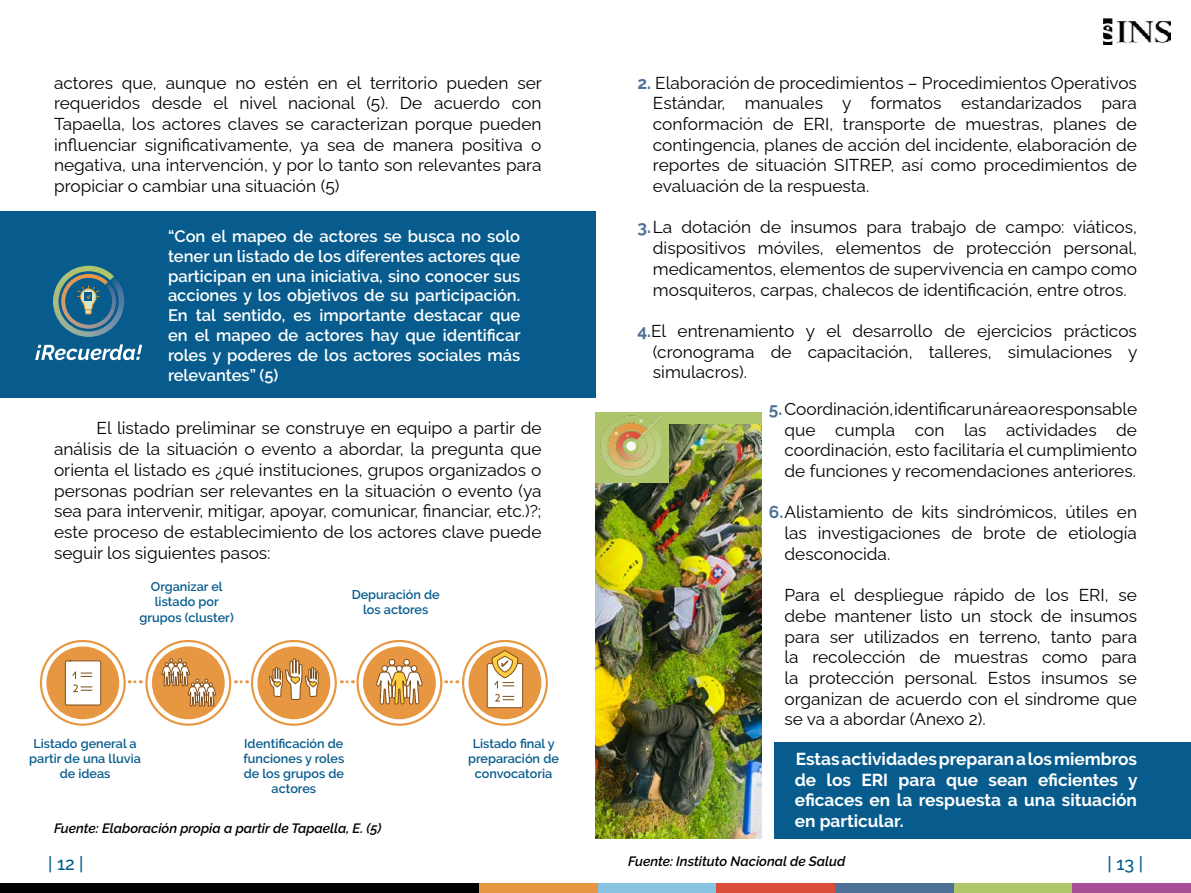
<style>
.page{position:relative;width:1191px;height:893px;background:#fff}
.page>*{position:absolute;margin:0;border:0;box-sizing:border-box;transform-origin:0 0}
.t1{font:500 18px "Raleway";color:#005b8d}
.t2{font:17.25px/20.7px "Raleway";color:#000;text-align:justify}
.t3{font:700 17.25px/20.7px "Raleway";color:#fff;text-align:justify}
.t4{font:600 16.5px/19.8px "Raleway";color:#fff;text-align:justify}
.t5{font:italic 600 13.5px "Raleway";color:#000}
.t6{font:600 12.6px/15.1px "Raleway";color:#075c8d;text-align:center}
.s1{font-weight:700;color:#4e7297}
</style>
<div class="page">
<img style="left:1103px;top:18px;width:67px;height:27px">
<div style="left:0;top:883px;width:481px;height:10px;background:#000"></div>
<div style="left:479px;top:883px;width:119px;height:10px;background:#e79741"></div>
<div style="left:598px;top:883px;width:118px;height:10px;background:#88c3e1"></div>
<div style="left:716px;top:883px;width:119px;height:10px;background:#da4e39"></div>
<div style="left:835px;top:883px;width:118px;height:10px;background:#4e7097"></div>
<div style="left:953px;top:883px;width:119px;height:10px;background:#afc66b"></div>
<div style="left:1072px;top:883px;width:119px;height:10px;background:#a84f97"></div>
<div style="left:775px;top:742px;width:416px;height:97px;background:#075c8d"></div>
<div style="left:0;top:212px;width:595px;height:186px;background:#075c8d"></div>
<svg style="left:35px;top:344px;width:107px;height:16px"></svg>
<img style="left:53px;top:266px;width:71px;height:71px">
<svg style="left:39px;top:639px;width:88px;height:88px"></svg>
<div style="left:46px;top:646px;width:73px;height:73px;background:#e79741;border-radius:50%"></div>
<div style="left:40px;top:640px;width:86px;height:86px;border:2px solid #e79741;border-radius:50%"></div>
<div style="left:51px;top:651px;width:64px;height:64px;border:2px solid #e79741;border-radius:50%"></div>
<svg style="left:145px;top:639px;width:87px;height:88px"></svg>
<div style="left:152px;top:646px;width:73px;height:73px;background:#e79741;border-radius:50%"></div>
<div style="left:156px;top:651px;width:64px;height:64px;border:2px solid #e79741;border-radius:50%"></div>
<svg style="left:250px;top:639px;width:88px;height:88px"></svg>
<div style="left:257px;top:646px;width:73px;height:73px;background:#e79741;border-radius:50%"></div>
<div style="left:251px;top:640px;width:86px;height:86px;border:2px solid #e79741;border-radius:50%"></div>
<div style="left:262px;top:651px;width:64px;height:64px;border:2px solid #e79741;border-radius:50%"></div>
<svg style="left:356px;top:639px;width:87px;height:88px"></svg>
<div style="left:363px;top:646px;width:73px;height:73px;background:#e79741;border-radius:50%"></div>
<div style="left:367px;top:651px;width:64px;height:64px;border:2px solid #e79741;border-radius:50%"></div>
<svg style="left:461px;top:639px;width:88px;height:88px"></svg>
<div style="left:468px;top:646px;width:73px;height:73px;background:#e79741;border-radius:50%"></div>
<div style="left:462px;top:640px;width:86px;height:86px;border:2px solid #e79741;border-radius:50%"></div>
<div style="left:473px;top:651px;width:64px;height:64px;border:2px solid #e79741;border-radius:50%"></div>
<svg style="left:65px;top:660px;width:36px;height:45px"></svg>
<svg style="left:161px;top:639px;width:55px;height:88px"></svg>
<svg style="left:269px;top:639px;width:50px;height:61px"></svg>
<svg style="left:375px;top:639px;width:48px;height:88px"></svg>
<svg style="left:487px;top:650px;width:36px;height:58px"></svg>
<svg style="left:129px;top:680px;width:12px;height:3px"></svg>
<svg style="left:235px;top:680px;width:12px;height:3px"></svg>
<svg style="left:341px;top:680px;width:12px;height:3px"></svg>
<svg style="left:446px;top:680px;width:12px;height:3px"></svg>
<img style="left:595px;top:424px;width:166px;height:415px">
<div style="left:595px;top:412px;width:166px;height:12px;background:#afc66b"></div>
<div style="left:595px;top:412px;width:74px;height:70px;background:#afc66b"></div>
<img style="left:600px;top:415px;width:62px;height:62px">
<p class="t2" style="left:54px;top:70px;width:489px">actores que, aunque no estén en el territorio pueden ser requeridos desde el nivel nacional (5). De acuerdo con Tapaella, los actores claves se caracterizan porque pueden influenciar significativamente, ya sea de manera positiva o negativa, una intervención, y por lo tanto son relevantes para propiciar o cambiar una situación (5)</p>
<p class="t4" style="left:168px;top:226px;width:354px">“Con el mapeo de actores se busca no solo tener un listado de los diferentes actores que participan en una iniciativa, sino conocer sus acciones y los objetivos de su participación.<br>En tal sentido, es importante destacar que en el mapeo de actores hay que identificar roles y poderes de los actores sociales más relevantes” (5)</p>
<p class="t2" style="left:54px;top:416px;width:489px;text-indent:43px">El listado preliminar se construye en equipo a partir de análisis de la situación o evento a abordar, la pregunta que orienta el listado es ¿qué instituciones, grupos organizados o personas podrían ser relevantes en la situación o evento (ya sea para intervenir, mitigar, apoyar, comunicar, financiar, etc.)?; este proceso de establecimiento de los actores clave puede seguir los siguientes pasos:</p>
<p class="t6" style="left:140px;top:579px;width:96px">Organizar el listado por grupos (cluster)</p>
<p class="t6" style="left:352px;top:587px;width:89px">Depuración de los actores</p>
<p class="t6" style="left:29px;top:735px;width:113px">Listado general a partir de una lluvia de ideas</p>
<p class="t6" style="left:243px;top:735px;width:102px">Identificación de funciones y roles de los grupos de actores</p>
<p class="t5" style="left:54px;top:821px;width:329px">Fuente: Elaboración propia a partir de Tapaella, E. (5)</p>
<p class="t6" style="left:468px;top:735px;width:92px">Listado final y preparación de convocatoria</p>
<p class="t2" style="left:653px;top:70px;width:485px;text-indent:-16px"><span class="s1">2.</span> Elaboración de procedimientos – Procedimientos Operativos Estándar, manuales y formatos estandarizados para conformación de ERI, transporte de muestras, planes de contingencia, planes de acción del incidente, elaboración de reportes de situación SITREP, así como procedimientos de evaluación de la respuesta.</p>
<p class="t2" style="left:653px;top:215px;width:485px;text-indent:-16px"><span class="s1">3.</span>La dotación de insumos para trabajo de campo: viáticos, dispositivos móviles, elementos de protección personal, medicamentos, elementos de supervivencia en campo como mosquiteros, carpas, chalecos de identificación, entre otros.</p>
<p class="t2" style="left:653px;top:319px;width:486px;text-indent:-16px"><span class="s1">4.</span>El entrenamiento y el desarrollo de ejercicios prácticos (cronograma de capacitación, talleres, simulaciones y simulacros).</p>
<p class="t2" style="left:784px;top:396px;width:354px;text-indent:-16px"><span class="s1">5.</span>Coordinación, identificar un área o responsable que cumpla con las actividades de coordinación, esto facilitaría el cumplimiento de funciones y recomendaciones anteriores.</p>
<p class="t2" style="left:784px;top:500px;width:354px;text-indent:-16px"><span class="s1">6.</span>Alistamiento de kits sindrómicos, útiles en las investigaciones de brote de etiología desconocida.</p>
<p class="t2" style="left:784px;top:583px;width:354px">Para el despliegue rápido de los ERI, se debe mantener listo un stock de insumos para ser utilizados en terreno, tanto para la recolección de muestras como para la protección personal. Estos insumos se organizan de acuerdo con el síndrome que se va a abordar (Anexo 2).</p>
<p class="t3" style="left:794px;top:749px;width:344px">Estas actividades preparan a los miembros de los ERI para que sean eficientes y eficaces en la respuesta a una situación en particular.</p>
<p class="t1" style="left:48px;top:853px;width:37px">| 12 |</p>
<p class="t1" style="left:1107px;top:853px;width:37px">| 13 |</p>
<p class="t5" style="left:628px;top:853px;width:219px">Fuente: Instituto Nacional de Salud</p>
</div>
